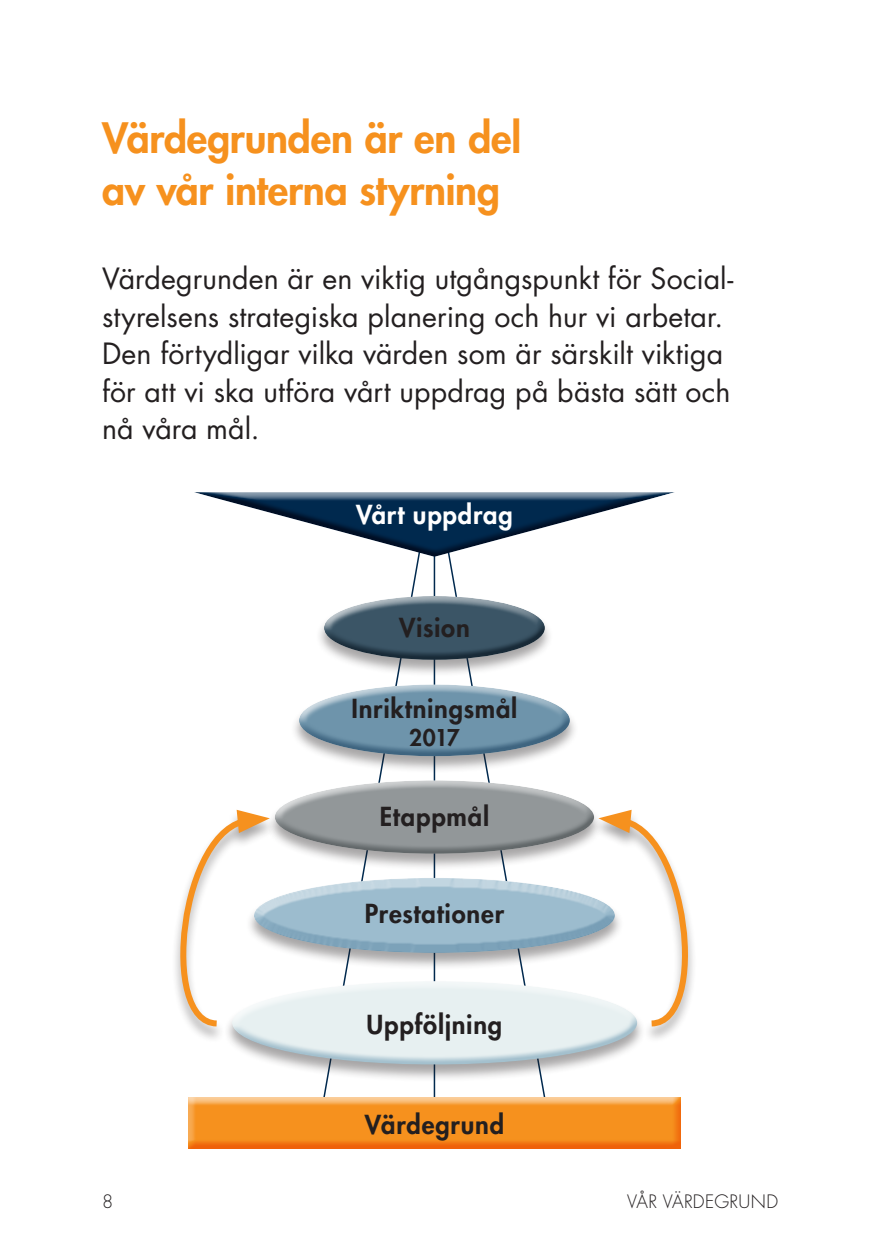
<style>
.page{position:relative;width:893px;height:1259px;background:#fff}
.page>*{position:absolute;margin:0;border:0;box-sizing:border-box;transform-origin:0 0}
.H3-Rubrik_3{font:800 40.8px/52.2px "Futura Std";letter-spacing:-.005em;color:#f6911e}
.Brödtext{font:28.5px/37.5px "Futura Std";color:#231f20}
.Brödtext-2{font:800 25.5px "Futura Std";letter-spacing:.03em;color:#231f20}
.Brödtext-3{font:800 25.5px "Futura Std";letter-spacing:.03em;color:#fff}
.Brödtext-4{font:800 22.5px "Futura Std";color:#231f20}
.t1{font:300 18px "Futura Std";letter-spacing:.02em;color:#231f20}
</style>
<div class="page">
<hr style="left:434px;top:542px;width:1px;height:569px;background:#00294e">
<div style="left:315px;top:595px;width:238px;height:82px;background:#231f20;opacity:.4"></div>
<div style="left:319px;top:592px;width:228px;height:43px;background:#fff;opacity:.75"></div>
<div style="left:319px;top:617px;width:228px;height:44px;background:#3b5566;opacity:.75"></div>
<div style="left:290px;top:683px;width:289px;height:91px;background:#231f20;opacity:.4"></div>
<div style="left:295px;top:681px;width:276px;height:47px;background:#fff;opacity:.75"></div>
<div style="left:295px;top:710px;width:276px;height:49px;background:#6e94ab;opacity:.75"></div>
<div style="left:265px;top:779px;width:337px;height:92px;background:#231f20;opacity:.4"></div>
<div style="left:271px;top:777px;width:324px;height:47px;background:#fff;opacity:.75"></div>
<div style="left:271px;top:807px;width:324px;height:48px;background:#929799;opacity:.75"></div>
<div style="left:245px;top:877px;width:379px;height:94px;background:#231f20;opacity:.4"></div>
<div style="left:250px;top:873px;width:366px;height:49px;background:#fff;opacity:.75"></div>
<div style="left:250px;top:906px;width:366px;height:48px;background:#9cbcce;opacity:.75"></div>
<div style="left:223px;top:980px;width:423px;height:101px;background:#231f20;opacity:.4"></div>
<div style="left:226px;top:977px;width:411px;height:54px;background:#fff;opacity:.75"></div>
<div style="left:226px;top:1013px;width:411px;height:54px;background:#9cbcce;opacity:.75"></div>
<div style="left:182px;top:1092px;width:501px;height:57px;background:#fff"></div>
<div style="left:182px;top:1095px;width:501px;height:54px;background:#f6911e;opacity:.75"></div>
<div style="left:189px;top:487px;width:489px;height:72px;background:#00294e;opacity:.75"></div>
<div style="left:171px;top:810px;width:107px;height:233px;background:#231f20;opacity:.4"></div>
<svg style="left:171px;top:810px;width:99px;height:219px"></svg>
<div style="left:591px;top:810px;width:106px;height:233px;background:#231f20;opacity:.4"></div>
<svg style="left:598px;top:810px;width:99px;height:219px"></svg>
<h3 class="H3-Rubrik_3" style="left:102px;top:112px;width:421px">Värdegrunden är en del av vår interna styrning</h3>
<p class="Brödtext" style="left:102px;top:260px;width:633px">Värdegrunden är en viktig utgångspunkt för Social&shy;styrelsens strategiska planering och hur vi arbetar.<br>Den förtydligar vilka värden som är särskilt viktiga för att vi ska utföra vårt uppdrag på bästa sätt och nå våra mål.</p>
<p class="Brödtext-3" style="left:356px;top:498px;width:158px">Vårt uppdrag</p>
<p class="Brödtext-2" style="left:399px;top:611px;width:72px">Vision</p>
<p class="Brödtext-2" style="left:352px;top:693px;width:167px">Inriktningsmål</p>
<p class="Brödtext-4" style="left:409px;top:724px;width:52px">2017</p>
<p class="Brödtext-2" style="left:380px;top:800px;width:111px">Etappmål</p>
<p class="Brödtext-2" style="left:365px;top:897px;width:141px">Prestationer</p>
<p class="Brödtext-2" style="left:367px;top:1008px;width:137px">Uppföljning</p>
<p class="Brödtext-2" style="left:365px;top:1108px;width:141px">Värdegrund</p>
<p class="t1" style="left:102px;top:1190px;width:13px">8</p>
<p class="t1" style="left:627px;top:1190px;width:152px">VÅR VÄRDEGRUND</p>
</div>
